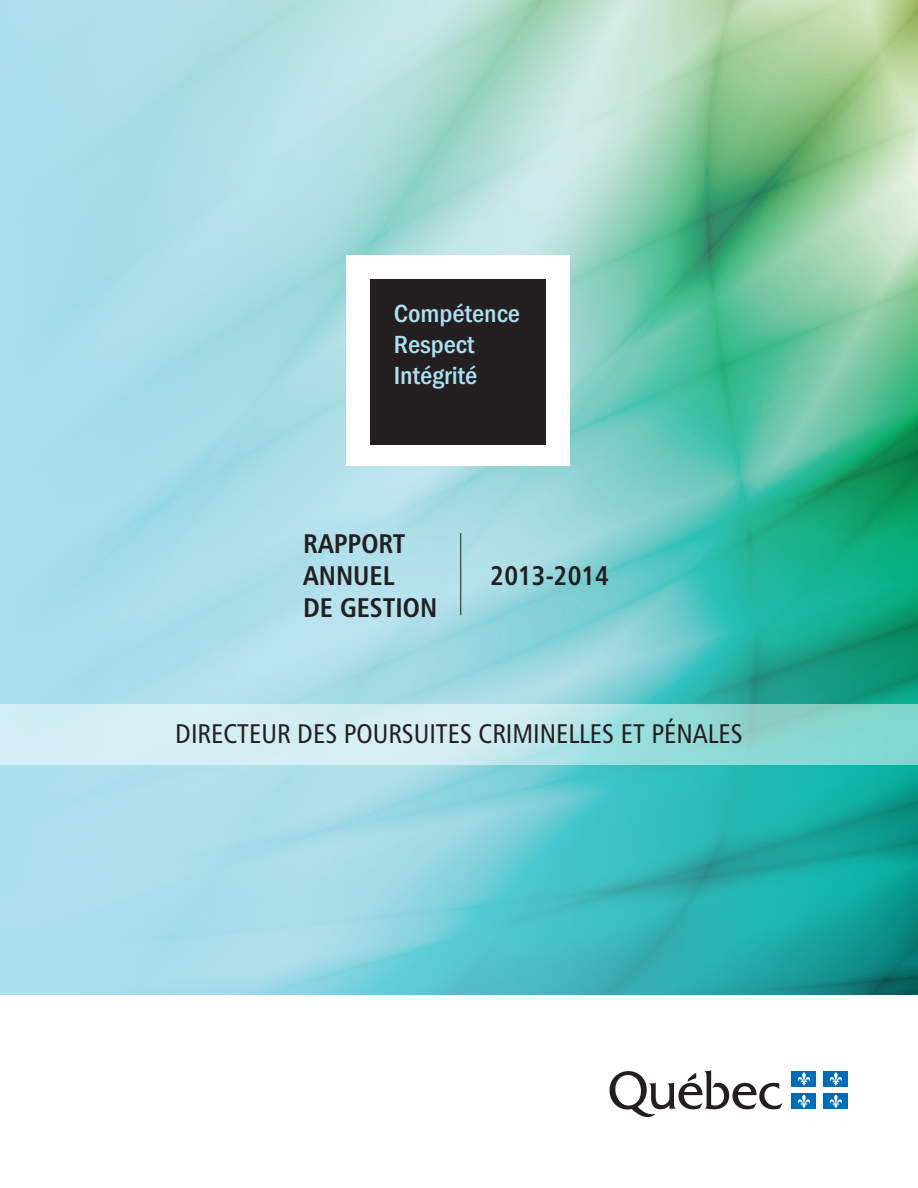
<style>
.page{position:relative;width:918px;height:1188px;background:#fff}
.page>*{position:absolute;margin:0;border:0;box-sizing:border-box;transform-origin:0 0}
.t1{font:27px "Chaloult Cond";color:#231f20}
.t2{font:27px/32.4px "Chaloult Cond Demi Gras";color:#231f20}
.t3{font:500 condensed 25.65px/30.8px "Franklin Gothic";color:#acdfef;scale:1.06 1}
</style>
<div class="page">
<img style="left:0;top:0;width:918px;height:995px">
<svg style="left:0;top:704px;width:918px;height:61px;background:#b8e5e7"></svg>
<div style="left:346px;top:255px;width:223px;height:211px;background:#fff"></div>
<div style="left:370px;top:279px;width:176px;height:166px;background:#231f20"></div>
<svg style="left:610px;top:1070px;width:173px;height:48px"></svg>
<div style="left:792px;top:1071px;width:24px;height:15px;background:#006bb6"></div>
<svg style="left:797px;top:1072px;width:14px;height:14px"></svg>
<div style="left:824px;top:1071px;width:24px;height:15px;background:#006bb6"></div>
<svg style="left:829px;top:1072px;width:13px;height:14px"></svg>
<div style="left:792px;top:1093px;width:24px;height:16px;background:#006bb6"></div>
<svg style="left:797px;top:1094px;width:14px;height:14px"></svg>
<div style="left:824px;top:1093px;width:24px;height:16px;background:#006bb6"></div>
<svg style="left:829px;top:1094px;width:13px;height:14px"></svg>
<hr style="left:460px;top:533px;width:1px;height:82px;background:#231f20">
<p class="t3" style="left:394px;top:298px;width:121px">Compétence<br>Respect<br>Intégrité</p>
<p class="t2" style="left:303px;top:526px;width:136px">RAPPORT<br>ANNUEL<br>DE GESTION</p>
<p class="t2" style="left:491px;top:559px;width:120px">2013-2014</p>
<p class="t1" style="left:175px;top:717px;width:569px">DIRECTEUR DES POURSUITES CRIMINELLES ET PÉNALES</p>
</div>
